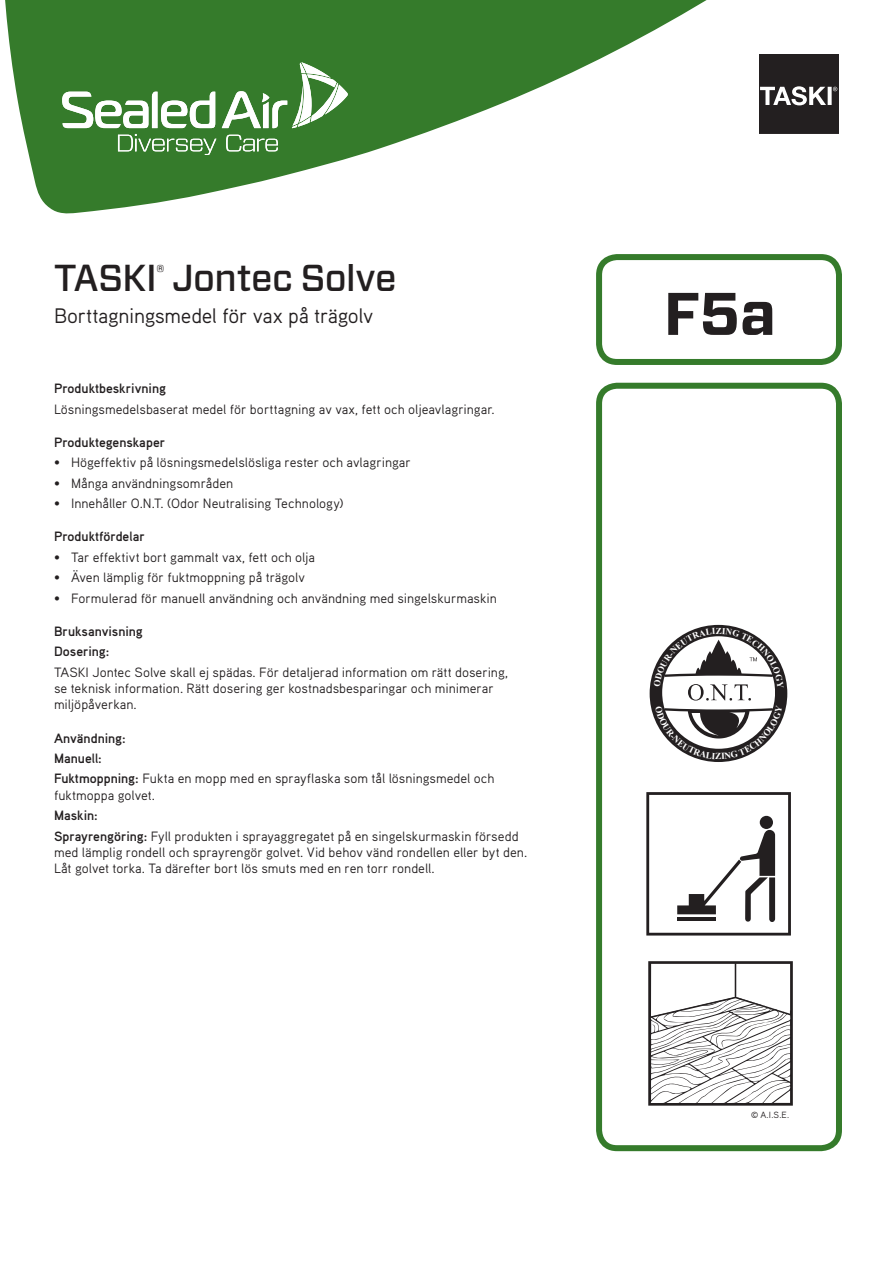
<style>
.page{position:relative;width:893px;height:1263px;background:#fff}
.page>*{position:absolute;margin:0;border:0;box-sizing:border-box;transform-origin:0 0}
.t1{font:700 60px "Forza";color:#231f20}
.t2{font:500 37.5px "Forza";letter-spacing:-.01em;color:#231f20}
.t3{font:21px "Aaux Pro OT";letter-spacing:-.015em;color:#231f20}
.t4{font:13.5px/16.2px "Aaux Pro OT";color:#231f20}
.t5{font:700 13.5px/20.4px "Aaux Pro OT";color:#231f20}
.t6{font:700 9.15px "Times New Roman";color:#fff}
.t7{font:9px "Aaux Pro OT";color:#231f20}
.t8{font:700 9px "Times New Roman";color:#fff}
.s1{font-weight:700}
</style>
<div class="page">
<svg style="left:5px;top:0;width:702px;height:214px;fill:#357b2b"></svg>
<div style="left:596px;top:254px;width:246px;height:111px;border:6px solid #357b2b;border-radius:18px"></div>
<div style="left:596px;top:383px;width:246px;height:768px;border:6px solid #357b2b;border-radius:18px"></div>
<svg style="left:759px;top:54px;width:80px;height:80px;background:#3a3637"></svg>
<div style="left:650px;top:625px;width:137px;height:137px;background:#231f20;border-radius:50%"></div>
<svg style="left:648px;top:961px;width:145px;height:145px"></svg>
<svg style="left:646px;top:792px;width:145px;height:143px"></svg>
<hr style="left:677px;top:917px;width:39px;height:4px;background:#231f20">
<div style="left:760px;top:816px;width:13px;height:13px;background:#231f20;border-radius:50%"></div>
<svg style="left:62px;top:92px;width:153px;height:36px"></svg>
<svg style="left:222px;top:62px;width:126px;height:66px"></svg>
<svg style="left:118px;top:134px;width:98px;height:21px;background:#62985a"></svg>
<svg style="left:226px;top:135px;width:52px;height:16px"></svg>
<svg style="left:654px;top:628px;width:129px;height:131px"></svg>
<h2 class="t2" style="left:54px;top:253px;width:344px">TASKI<sup>®</sup> Jontec Solve</h2>
<h3 class="t3" style="left:54px;top:303px;width:321px">Borttagningsmedel för vax på trägolv</h3>
<p class="t5" style="left:54px;top:378px;width:114px">Produktbeskrivning</p>
<p class="t4" style="left:54px;top:400px;width:442px">Lösningsmedelsbaserat medel för borttagning av vax, fett och oljeavlagringar.</p>
<p class="t5" style="left:54px;top:432px;width:113px">Produktegenskaper</p>
<p class="t4" style="left:54px;top:454px;width:358px">• Högeffektiv på lösningsmedelslösliga rester och avlagringar</p>
<p class="t4" style="left:54px;top:474px;width:181px">• Många användningsområden</p>
<p class="t4" style="left:54px;top:495px;width:291px">• Innehåller O.N.T. (Odor Neutralising Technology)</p>
<p class="t5" style="left:54px;top:526px;width:92px">Produktfördelar</p>
<p class="t4" style="left:54px;top:549px;width:263px">• Tar effektivt bort gammalt vax, fett och olja</p>
<p class="t4" style="left:54px;top:569px;width:253px">• Även lämplig för fuktmoppning på trägolv</p>
<p class="t4" style="left:54px;top:590px;width:444px">• Formulerad för manuell användning och användning med singelskurmaskin</p>
<p class="t5" style="left:54px;top:621px;width:90px">Bruksanvisning<br>Dosering:</p>
<p class="t4" style="left:54px;top:664px;width:456px">TASKI Jontec Solve skall ej spädas. För detaljerad information om rätt dosering, se teknisk information. Rätt dosering ger kostnadsbesparingar och minimerar miljöpåverkan.</p>
<p class="t4" style="left:54px;top:727px;width:442px;line-height:20.4px"><span class="s1">Användning:<br>Manuell:<br>Fuktmoppning:</span> Fukta en mopp med en sprayflaska som tål lösningsmedel och</p>
<p class="t4" style="left:54px;top:786px;width:103px">fuktmoppa golvet.</p>
<p class="t4" style="left:54px;top:805px;width:466px;line-height:20.4px"><span class="s1">Maskin:<br>Sprayrengöring:</span> Fyll produkten i sprayaggregatet på en singelskurmaskin försedd</p>
<p class="t4" style="left:54px;top:843px;width:475px">med lämplig rondell och sprayrengör golvet. Vid behov vänd rondellen eller byt den.<br>Låt golvet torka. Ta därefter bort lös smuts med en ren torr rondell.</p>
<h1 class="t1" style="left:664px;top:274px;width:114px">F5a</h1>
<p class="t8" style="left:716px;top:625px;width:8px">Z</p>
<p class="t6" style="left:715px;top:750px;width:8px">Z</p>
<p class="t7" style="left:751px;top:1109px;width:40px">© A.I.S.E.</p>
</div>
